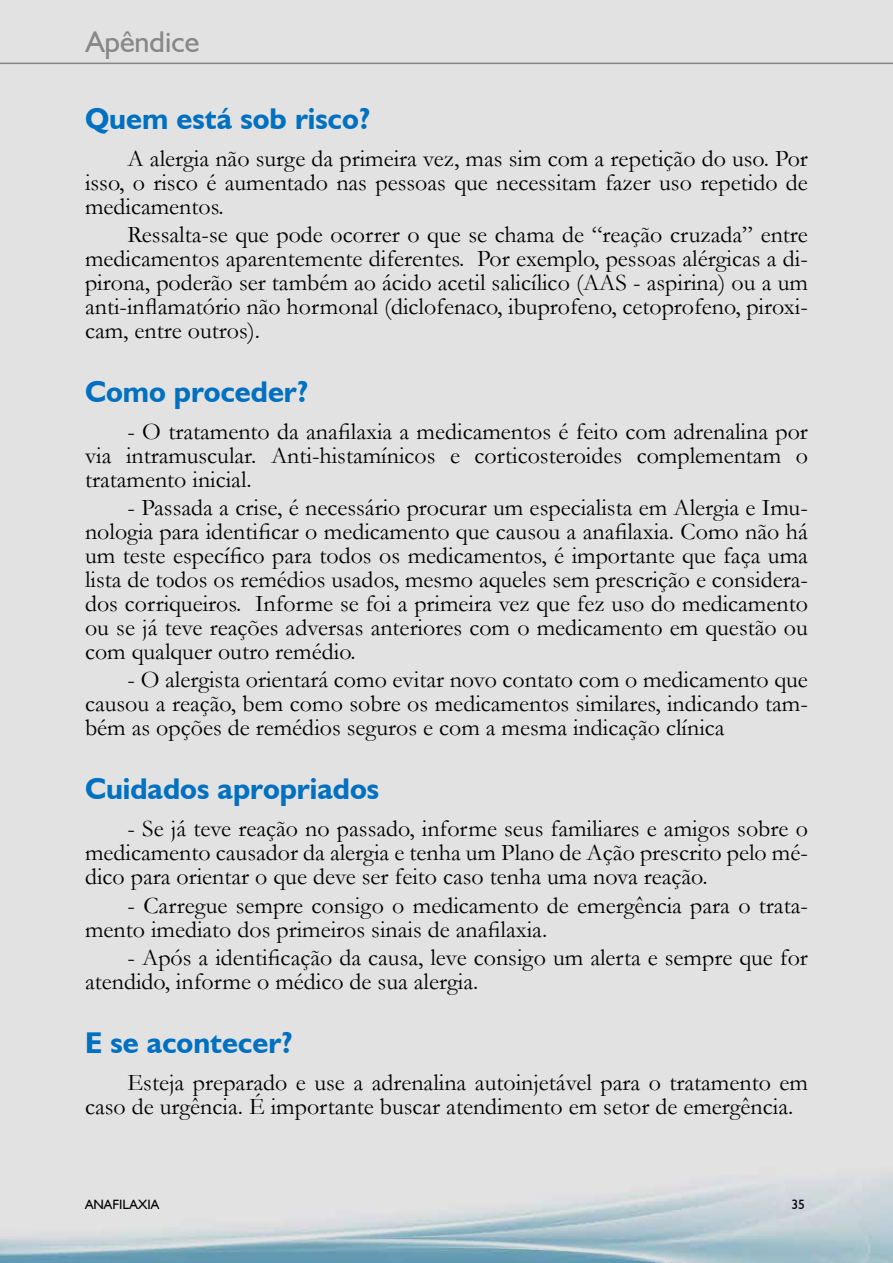
<style>
.page{position:relative;width:893px;height:1263px;background:#e2e2e2}
.page>*{position:absolute;margin:0;border:0;box-sizing:border-box;transform-origin:0 0}
.t1{font:700 30px "Humanist 521 BT";color:#0070c0}
.t2{font:30px "Humanist 521 BT";color:#878787}
.t3{font:24px/24px "Garamond";color:#000;text-align:justify}
.t4{font:13.5px "Humanist 521 BT";color:#000}
</style>
<div class="page">
<hr style="left:0;top:63px;width:893px;height:1px;background:#878787">
<p class="t2" style="left:86px;top:23px;width:115px">Apêndice</p>
<p class="t1" style="left:85px;top:100px;width:287px">Quem está sob risco?</p>
<p class="t3" style="left:85px;top:146px;width:724px;text-indent:43px">A alergia não surge da primeira vez, mas sim com a repetição do uso. Por isso, o risco é aumentado nas pessoas que necessitam fazer uso repetido de medicamentos.</p>
<p class="t3" style="left:85px;top:222px;width:724px;text-indent:43px">Ressalta-se que pode ocorrer o que se chama de “reação cruzada” entre medicamentos aparentemente diferentes. Por exemplo, pessoas alérgicas a di&shy;pirona, poderão ser também ao ácido acetil salicílico (AAS - aspirina) ou a um anti-inflamatório não hormonal (diclofenaco, ibuprofeno, cetoprofeno, piroxi&shy;cam, entre outros).</p>
<p class="t1" style="left:85px;top:373px;width:225px">Como proceder?</p>
<p class="t3" style="left:85px;top:419px;width:724px;text-indent:43px">- O tratamento da anafilaxia a medicamentos é feito com adrenalina por via intramuscular. Anti-histamínicos e corticosteroides complementam o tratamento inicial.</p>
<p class="t3" style="left:85px;top:495px;width:724px;text-indent:43px">- Passada a crise, é necessário procurar um especialista em Alergia e Imu&shy;nologia para identificar o medicamento que causou a anafilaxia. Como não há um teste específico para todos os medicamentos, é importante que faça uma lista de todos os remédios usados, mesmo aqueles sem prescrição e considera&shy;dos corriqueiros. Informe se foi a primeira vez que fez uso do medicamento ou se já teve reações adversas anteriores com o medicamento em questão ou com qualquer outro remédio.</p>
<p class="t3" style="left:85px;top:667px;width:724px;text-indent:43px">- O alergista orientará como evitar novo contato com o medicamento que causou a reação, bem como sobre os medicamentos similares, indicando tam&shy;bém as opções de remédios seguros e com a mesma indicação clínica</p>
<p class="t1" style="left:85px;top:771px;width:296px">Cuidados apropriados</p>
<p class="t3" style="left:85px;top:816px;width:724px;text-indent:43px">- Se já teve reação no passado, informe seus familiares e amigos sobre o medicamento causador da alergia e tenha um Plano de Ação prescrito pelo mé&shy;dico para orientar o que deve ser feito caso tenha uma nova reação.</p>
<p class="t3" style="left:85px;top:892px;width:724px;text-indent:43px">- Carregue sempre consigo o medicamento de emergência para o trata&shy;mento imediato dos primeiros sinais de anafilaxia.</p>
<p class="t3" style="left:85px;top:944px;width:724px;text-indent:43px">- Após a identificação da causa, leve consigo um alerta e sempre que for atendido, informe o médico de sua alergia.</p>
<p class="t1" style="left:85px;top:1024px;width:210px">E se acontecer?</p>
<p class="t3" style="left:85px;top:1069px;width:724px;text-indent:43px">Esteja preparado e use a adrenalina autoinjetável para o tratamento em caso de urgência. É importante buscar atendimento em setor de emergência.</p>
<p class="t4" style="left:85px;top:1196px;width:76px">ANAFILAXIA</p>
<p class="t4" style="left:791px;top:1196px;width:15px">35</p>
</div>
